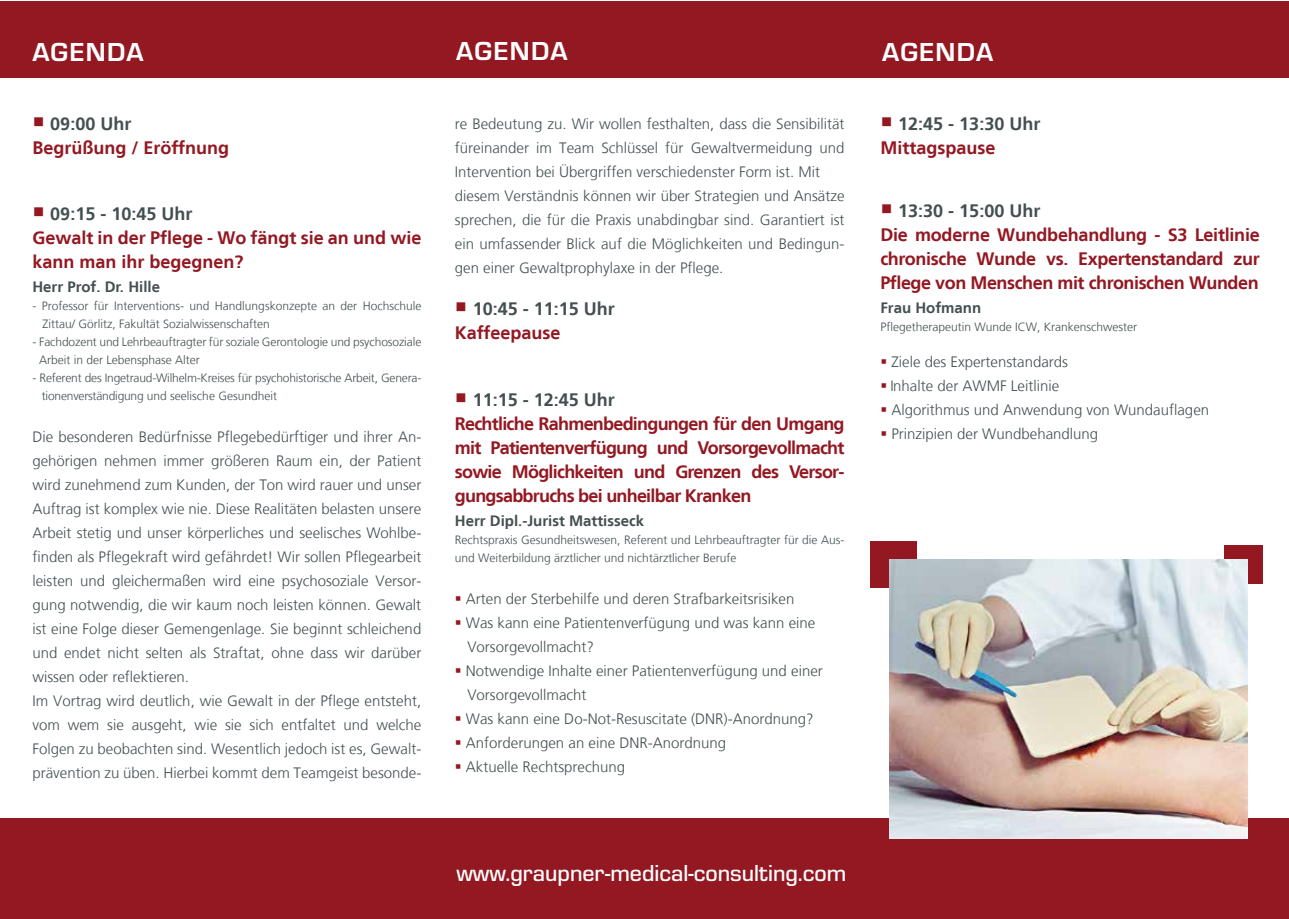
<style>
.page{position:relative;width:1289px;height:919px;background:#fff}
.page>*{position:absolute;margin:0;border:0;box-sizing:border-box;transform-origin:0 0}
.t1{font:700 27px "Eurostile";letter-spacing:.05em;color:#fff}
.t2{font:500 24px "Eurostile";color:#fff}
.t3{font:700 18px/24px "Frutiger LT";letter-spacing:-.025em;color:#931822}
.t4{font:700 18px/24px "Frutiger LT";color:#931822}
.t5{font:700 18px/24px "Frutiger LT";color:#444f50}
.t6{font:300 15px/24px "Frutiger LT";color:#444f50}
.t7{font:700 15px "Frutiger LT";color:#444f50}
.t8{font:300 12px/18px "Frutiger LT";color:#444f50}
.s1{color:#444f50}
.s2{color:#931822}
.s3{color:#931721}
</style>
<div class="page">
<div style="left:0;top:1px;width:1288px;height:76px;background:#931822"></div>
<div style="left:0;top:818px;width:1288px;height:100px;background:#931822"></div>
<div style="left:869px;top:541px;width:47px;height:47px;background:#931822"></div>
<div style="left:1223px;top:545px;width:39px;height:38px;background:#931822"></div>
<img style="left:889px;top:560px;width:358px;height:278px">
<h1 class="t1" style="left:32px;top:32px;width:113px">AGENDA</h1>
<h1 class="t1" style="left:456px;top:32px;width:113px">AGENDA</h1>
<p class="t4" style="left:32px;top:112px;width:198px">○ <span class="s1">09:00 Uhr<br></span>Begrüßung / Eröffnung</p>
<p class="t4" style="left:32px;top:202px;width:390px">○ <span class="s1">09:15 - 10:45 Uhr<br></span>Gewalt in der Pflege - Wo fängt sie an und wie kann man ihr begegnen?</p>
<p class="t7" style="left:32px;top:278px;width:129px">Herr Prof. Dr. Hille</p>
<p class="t8" style="left:42px;top:297px;width:380px;text-indent:-10px">- Professor für Interventions- und Handlungskonzepte an der Hochschule<br>Zittau/ Görlitz, Fakultät Sozialwissenschaften</p>
<p class="t8" style="left:39px;top:333px;width:384px;text-indent:-7px">- Fachdozent und Lehrbeauftragter für soziale Gerontologie und psychosoziale<br>Arbeit in der Lebensphase Alter</p>
<p class="t8" style="left:42px;top:369px;width:381px;text-indent:-9px">- Referent des Ingetraud-Wilhelm-Kreises für psychohistorische Arbeit, Genera&shy;tionenverständigung und seelische Gesundheit</p>
<p class="t6" style="left:32px;top:425px;width:390px">Die besonderen Bedürfnisse Pflegebedürftiger und ihrer An&shy;gehörigen nehmen immer größeren Raum ein, der Patient wird zunehmend zum Kunden, der Ton wird rauer und unser Auftrag ist komplex wie nie. Diese Realitäten belasten unsere Arbeit stetig und unser körperliches und seelisches Wohlbe&shy;finden als Pflegekraft wird gefährdet! Wir sollen Pflegearbeit leisten und gleichermaßen wird eine psychosoziale Versor&shy;gung notwendig, die wir kaum noch leisten können. Gewalt ist eine Folge dieser Gemengenlage. Sie beginnt schleichend und endet nicht selten als Straftat, ohne dass wir darüber wissen oder reflektieren.<br>Im Vortrag wird deutlich, wie Gewalt in der Pflege entsteht, vom wem sie ausgeht, wie sie sich entfaltet und welche Folgen zu beobachten sind. Wesentlich jedoch ist es, Gewalt&shy;prävention zu üben. Hierbei kommt dem Teamgeist besonde-</p>
<p class="t6" style="left:455px;top:112px;width:391px">re Bedeutung zu. Wir wollen festhalten, dass die Sensibilität füreinander im Team Schlüssel für Gewaltvermeidung und Intervention bei Übergriffen verschiedenster Form ist. Mit diesem Verständnis können wir über Strategien und Ansätze sprechen, die für die Praxis unabdingbar sind. Garantiert ist ein umfassender Blick auf die Möglichkeiten und Bedingun&shy;gen einer Gewaltprophylaxe in der Pflege.</p>
<p class="t5" style="left:455px;top:297px;width:161px"><span class="s2">○</span> 10:45 - 11:15 Uhr<br><span class="s2">Kaffeepause</span></p>
<p class="t3" style="left:455px;top:387px;width:391px">○ <span class="s1">11:15 - 12:45 Uhr<br></span>Rechtliche Rahmenbedingungen für den Umgang mit Patientenverfügung und Vorsorgevollmacht sowie Möglichkeiten und Grenzen des Versor&shy;gungsabbruchs bei unheilbar Kranken</p>
<p class="t7" style="left:455px;top:511px;width:191px">Herr Dipl.-Jurist Mattisseck</p>
<p class="t8" style="left:455px;top:530px;width:391px">Rechtspraxis Gesundheitswesen, Referent und Lehrbeauftragter für die Aus&shy;und Weiterbildung ärztlicher und nichtärztlicher Berufe</p>
<p class="t6" style="left:455px;top:586px;width:341px"><span class="s3">▪</span> Arten der Sterbehilfe und deren Strafbarkeitsrisiken</p>
<p class="t6" style="left:467px;top:610px;width:349px;text-indent:-13px"><span class="s3">▪</span> Was kann eine Patientenverfügung und was kann eine<br>Vorsorgevollmacht?</p>
<p class="t6" style="left:467px;top:658px;width:357px;text-indent:-13px"><span class="s3">▪</span> Notwendige Inhalte einer Patientenverfügung und einer<br>Vorsorgevollmacht</p>
<p class="t6" style="left:455px;top:706px;width:360px"><span class="s3">▪</span> Was kann eine Do-Not-Resuscitate (DNR)-Anordnung?</p>
<p class="t6" style="left:455px;top:730px;width:273px"><span class="s3">▪</span> Anforderungen an eine DNR-Anordnung</p>
<p class="t6" style="left:455px;top:754px;width:172px"><span class="s3">▪</span> Aktuelle Rechtsprechung</p>
<h2 class="t2" style="left:456px;top:856px;width:391px">www.graupner-medical-consulting.com</h2>
<h1 class="t1" style="left:882px;top:32px;width:113px">AGENDA</h1>
<p class="t5" style="left:880px;top:111px;width:161px"><span class="s2">○</span> 12:45 - 13:30 Uhr<br><span class="s2">Mittagspause</span></p>
<p class="t3" style="left:880px;top:198px;width:381px">○ <span class="s1">13:30 - 15:00 Uhr<br></span>Die moderne Wundbehandlung - S3 Leitlinie chronische Wunde vs. Expertenstandard zur Pflege von Menschen mit chronischen Wunden</p>
<p class="t7" style="left:880px;top:299px;width:102px">Frau Hofmann</p>
<p class="t8" style="left:880px;top:318px;width:258px">Pflegetherapeutin Wunde ICW, Krankenschwester</p>
<p class="t6" style="left:880px;top:350px;width:189px"><span class="s3">▪</span> Ziele des Expertenstandards</p>
<p class="t6" style="left:880px;top:374px;width:180px"><span class="s3">▪</span> Inhalte der AWMF Leitlinie</p>
<p class="t6" style="left:880px;top:398px;width:330px"><span class="s3">▪</span> Algorithmus und Anwendung von Wundauflagen</p>
<p class="t6" style="left:880px;top:422px;width:219px"><span class="s3">▪</span> Prinzipien der Wundbehandlung</p>
</div>
